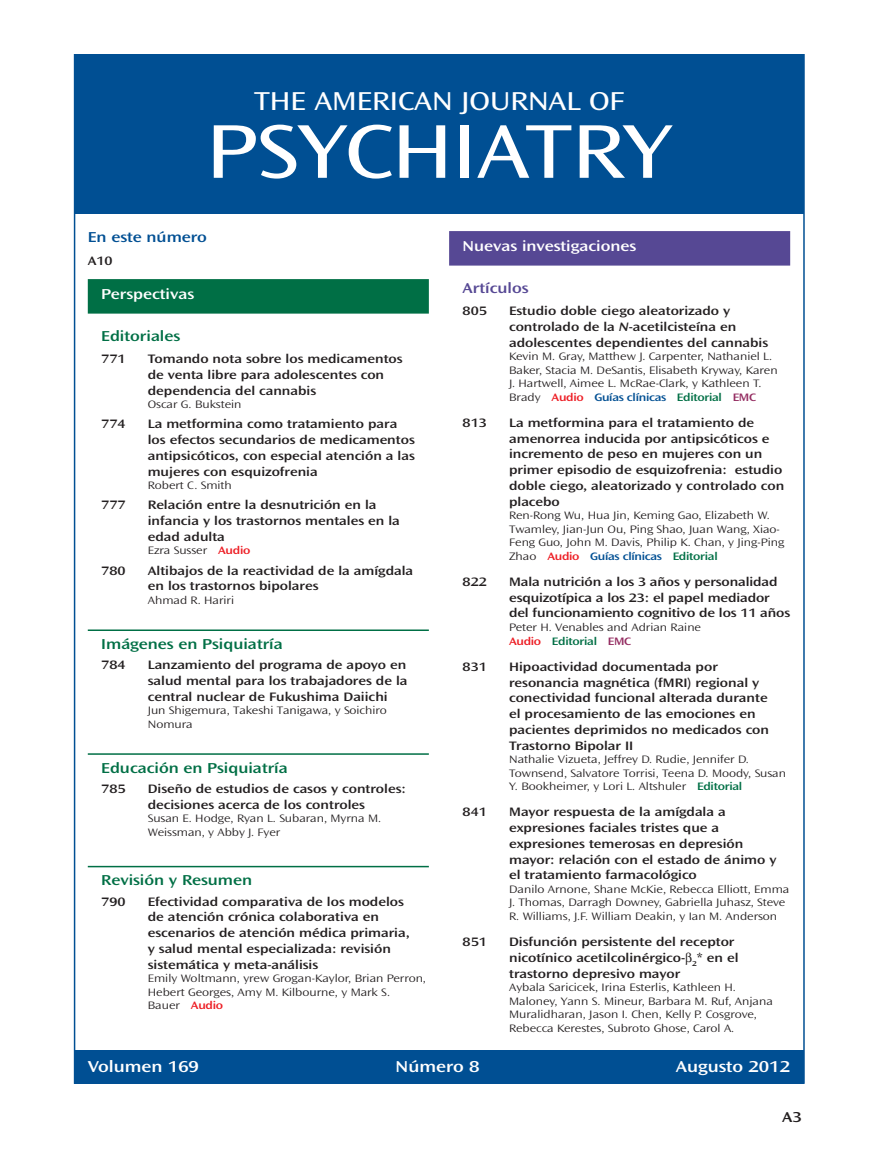
<style>
.page{position:relative;width:878px;height:1175px;background:#fff}
.page>*{position:absolute;margin:0;border:0;box-sizing:border-box;transform-origin:0 0}
.t1{font:79.5px "Ocean Sans MM 403 800";letter-spacing:.105em;color:#fff}
.t2{font:27px "Ocean Sans MM 403 800";letter-spacing:.125em;color:#fff}
.t3{font:16.5px "Ocean Sans MM 512 800";letter-spacing:.13em;color:#fff}
.t4{font:15px "Ocean Sans MM 512 800";letter-spacing:.12em;color:#006f45}
.t5{font:15px "Ocean Sans MM 512 800";letter-spacing:.12em;color:#fff}
.t6{font:15px "Ocean Sans MM 512 800";letter-spacing:.13em;color:#004f93}
.t7{font:15px "Ocean Sans MM 512 800";letter-spacing:.105em;color:#564894}
.t8{font:15px "Ocean Sans MM 512 800";color:#231f20}
.t9{font:12.75px/15.8px "Ocean Sans MM 512 800";letter-spacing:.12em;color:#231f20}
.t10{font:11.25px/13.5px "Ocean Sans MM 310 800";letter-spacing:.095em;color:#231f20}
.t11{font:11.25px "Ocean Sans MM 512 800";letter-spacing:.095em;color:#004f93}
.t12{font:11.25px "Ocean Sans MM 512 800";letter-spacing:.095em;color:#006f45}
.t13{font:11.25px "Ocean Sans MM 310 800";letter-spacing:.075em;color:#231f20}
.s1{font-family:"Ocean Sans MM 512 800";color:#ed1d24}
.s2{font-family:"Ocean Sans MM It 512 800"}
.s3{font-family:"Ocean Sans MM 310 800";color:#231f20}
.s4{color:#ed1d24}
.s5{color:#006f45}
.s6{color:#942c61}
.s7{font-family:"Ocean Sans MM 512 800";color:#006f45}
</style>
<div class="page">
<div style="left:75px;top:54px;width:729px;height:160px;background:#004f93"></div>
<div style="left:88px;top:279px;width:341px;height:34px;background:#006f45"></div>
<hr style="left:88px;top:629px;width:341px;height:2px;background:#006f45">
<hr style="left:88px;top:753px;width:341px;height:1px;background:#006f45">
<hr style="left:88px;top:865px;width:341px;height:2px;background:#006f45">
<div style="left:449px;top:231px;width:341px;height:34px;background:#564894"></div>
<div style="left:75px;top:1050px;width:729px;height:33px;background:#004f93"></div>
<h2 class="t2" style="left:254px;top:86px;width:369px">THE AMERICAN JOURNAL OF</h2>
<h1 class="t1" style="left:206px;top:108px;width:457px">PSYCHIATRY</h1>
<p class="t6" style="left:88px;top:229px;width:119px">En este número</p>
<p class="t9" style="left:88px;top:253px;width:25px">A10</p>
<p class="t5" style="left:101px;top:286px;width:93px">Perspectivas</p>
<p class="t4" style="left:101px;top:328px;width:79px">Editoriales</p>
<p class="t9" style="left:101px;top:351px;width:24px">771</p>
<p class="t9" style="left:148px;top:351px;width:255px">Tomando nota sobre los medicamentos de venta libre para adolescentes con dependencia del cannabis</p>
<p class="t10" style="left:148px;top:398px;width:94px">Oscar G. Bukstein</p>
<p class="t9" style="left:101px;top:416px;width:24px">774</p>
<p class="t9" style="left:148px;top:416px;width:267px">La metformina como tratamiento para los efectos secundarios de medicamentos antipsicóticos, con especial atención a las mujeres con esquizofrenia</p>
<p class="t10" style="left:148px;top:479px;width:84px">Robert C. Smith</p>
<p class="t9" style="left:101px;top:497px;width:24px">777</p>
<p class="t9" style="left:148px;top:497px;width:252px">Relación entre la desnutrición en la infancia y los trastornos mentales en la edad adulta</p>
<p class="t13" style="left:148px;top:544px;width:102px">Ezra Susser <span class="s1">Audio</span></p>
<p class="t9" style="left:101px;top:563px;width:24px">780</p>
<p class="t9" style="left:148px;top:563px;width:265px">Altibajos de la reactividad de la amígdala en los trastornos bipolares</p>
<p class="t10" style="left:148px;top:593px;width:88px">Ahmad R. Hariri</p>
<p class="t4" style="left:101px;top:636px;width:181px">Imágenes en Psiquiatría</p>
<p class="t9" style="left:101px;top:657px;width:24px">784</p>
<p class="t9" style="left:148px;top:657px;width:260px;text-align:justify">Lanzamiento del programa de apoyo en salud mental para los trabajadores de la central nuclear de Fukushima Daiichi</p>
<p class="t10" style="left:148px;top:704px;width:239px">Jun Shigemura, Takeshi Tanigawa, y Soichiro<br>Nomura</p>
<p class="t4" style="left:101px;top:759px;width:186px">Educación en Psiquiatría</p>
<p class="t9" style="left:101px;top:781px;width:24px">785</p>
<p class="t9" style="left:148px;top:781px;width:259px">Diseño de estudios de casos y controles: decisiones acerca de los controles</p>
<p class="t10" style="left:148px;top:812px;width:235px">Susan E. Hodge, Ryan L. Subaran, Myrna M.<br>Weissman, y Abby J. Fyer</p>
<p class="t4" style="left:101px;top:872px;width:150px">Revisión y Resumen</p>
<p class="t9" style="left:101px;top:893px;width:24px">790</p>
<p class="t9" style="left:148px;top:893px;width:262px">Efectividad comparativa de los modelos de atención crónica colaborativa en escenarios de atención médica primaria, y salud mental especializada: revisión sistemática y meta-análisis</p>
<p class="t10" style="left:148px;top:971px;width:279px">Emily Woltmann, yrew Grogan-Kaylor, Brian Perron,<br>Hebert Georges, Amy M. Kilbourne, y Mark S.<br>Bauer <span class="s1">Audio</span></p>
<p class="t5" style="left:462px;top:238px;width:174px">Nuevas investigaciones</p>
<p class="t7" style="left:462px;top:280px;width:66px">Artículos</p>
<p class="t9" style="left:462px;top:303px;width:24px">805</p>
<p class="t9" style="left:509px;top:303px;width:259px">Estudio doble ciego aleatorizado y controlado de la <span class="s2">N</span>-acetilcisteína en adolescentes dependientes del cannabis</p>
<p class="t10" style="left:509px;top:350px;width:269px">Kevin M. Gray, Matthew J. Carpenter, Nathaniel L.<br>Baker, Stacia M. DeSantis, Elisabeth Kryway, Karen<br>J. Hartwell, Aimee L. McRae-Clark, y Kathleen T.</p>
<p class="t11" style="left:509px;top:391px;width:247px"><span class="s3">Brady</span> <span class="s4">Audio</span> Guías clínicas <span class="s5">Editorial</span> <span class="s6">EMC</span></p>
<p class="t9" style="left:462px;top:415px;width:24px">813</p>
<p class="t9" style="left:509px;top:415px;width:275px">La metformina para el tratamiento de amenorrea inducida por antipsicóticos e incremento de peso en mujeres con un primer episodio de esquizofrenia: estudio doble ciego, aleatorizado y controlado con placebo</p>
<p class="t10" style="left:509px;top:509px;width:275px">Ren-Rong Wu, Hua Jin, Keming Gao, Elizabeth W.<br>Twamley, Jian-Jun Ou, Ping Shao, Juan Wang, Xiao-<br>Feng Guo, John M. Davis, Philip K. Chan, y Jing-Ping</p>
<p class="t11" style="left:509px;top:550px;width:210px"><span class="s3">Zhao</span> <span class="s4">Audio</span> Guías clínicas <span class="s5">Editorial</span></p>
<p class="t9" style="left:462px;top:574px;width:24px">822</p>
<p class="t9" style="left:509px;top:574px;width:281px">Mala nutrición a los 3 años y personalidad esquizotípica a los 23: el papel mediador del funcionamiento cognitivo de los 11 años</p>
<p class="t10" style="left:509px;top:620px;width:192px">Peter H. Venables and Adrian Raine</p>
<p class="t12" style="left:509px;top:634px;width:122px"><span class="s4">Audio</span> Editorial <span class="s6">EMC</span></p>
<p class="t9" style="left:462px;top:659px;width:24px">831</p>
<p class="t9" style="left:509px;top:659px;width:260px">Hipoactividad documentada por resonancia magnética (fMRI) regional y conectividad funcional alterada durante el procesamiento de las emociones en pacientes deprimidos no medicados con Trastorno Bipolar II</p>
<p class="t10" style="left:509px;top:752px;width:277px">Nathalie Vizueta, Jeffrey D. Rudie, Jennifer D.<br>Townsend, Salvatore Torrisi, Teena D. Moody, Susan<br>Y. Bookheimer, y Lori L. Altshuler <span class="s7">Editorial</span></p>
<p class="t9" style="left:462px;top:804px;width:24px">841</p>
<p class="t9" style="left:509px;top:804px;width:267px">Mayor respuesta de la amígdala a expresiones faciales tristes que a expresiones temerosas en depresión mayor: relación con el estado de ánimo y el tratamiento farmacológico</p>
<p class="t10" style="left:509px;top:882px;width:281px">Danilo Arnone, Shane McKie, Rebecca Elliott, Emma<br>J. Thomas, Darragh Downey, Gabriella Juhasz, Steve<br>R. Williams, J.F. William Deakin, y Ian M. Anderson</p>
<p class="t9" style="left:462px;top:934px;width:24px">851</p>
<p class="t9" style="left:509px;top:934px;width:230px">Disfunción persistente del receptor nicotínico acetilcolinérgico- <sub>2</sub>* en el trastorno depresivo mayor</p>
<p class="t10" style="left:509px;top:980px;width:264px">Aybala Saricicek, Irina Esterlis, Kathleen H.<br>Maloney, Yann S. Mineur, Barbara M. Ruf, Anjana Muralidharan, Jason I. Chen, Kelly P. Cosgrove, Rebecca Kerestes, Subroto Ghose, Carol A.</p>
<p class="t3" style="left:88px;top:1057px;width:110px">Volumen 169</p>
<p class="t3" style="left:395px;top:1057px;width:83px">Número 8</p>
<p class="t3" style="left:676px;top:1057px;width:113px">Augusto 2012</p>
<p class="t8" style="left:782px;top:1108px;width:19px">A3</p>
</div>
